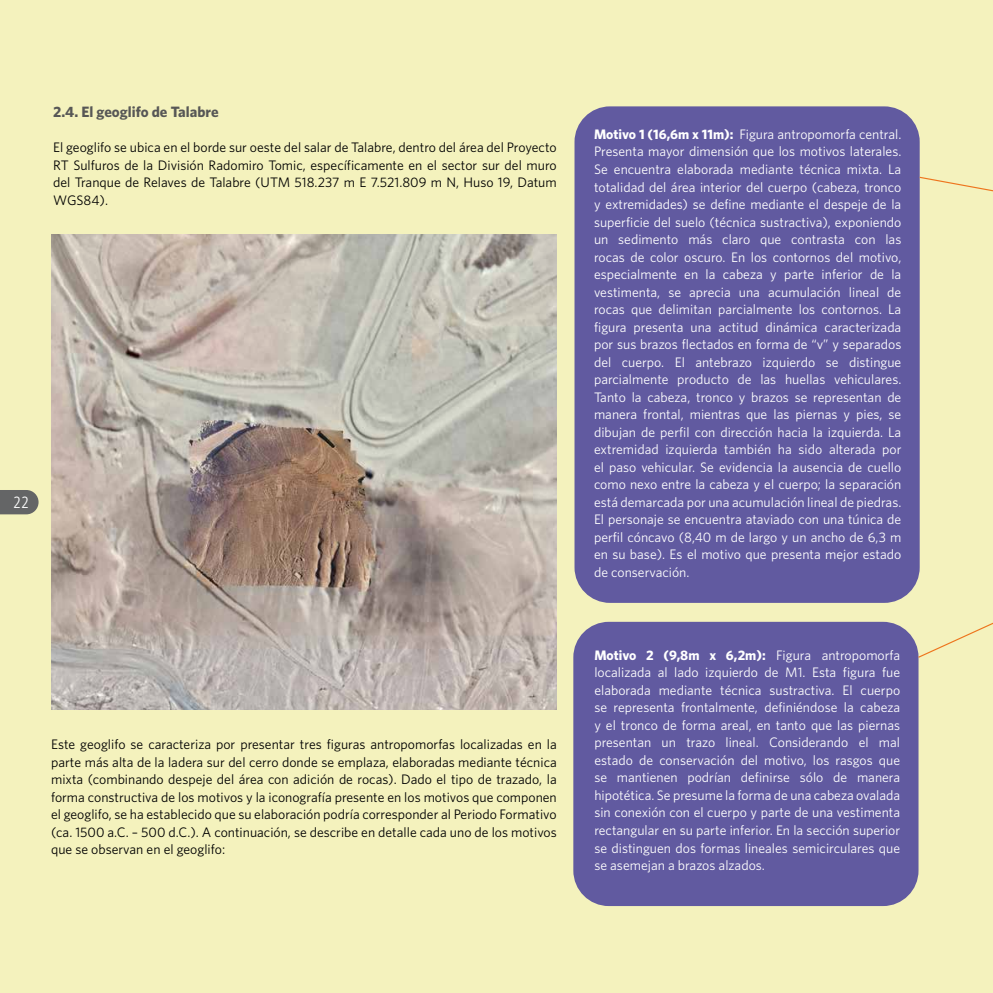
<style>
.page{position:relative;width:993px;height:993px;background:#fff}
.page>*{position:absolute;margin:0;border:0;box-sizing:border-box;transform-origin:0 0}
.t1{font:300 condensed 16.25px "Frutiger LT Std";color:#fff}
.t2{font:700 15px "Whitney";color:#575756}
.t3{font:13.75px/17.5px "Whitney";color:#fff;text-align:justify}
.t4{font:13.75px/17.5px "Whitney";color:#000;text-align:justify}
.s1{font-weight:700}
</style>
<div class="page">
<div style="left:0;top:0;width:992px;height:992px;background:#f4f2bd"></div>
<div style="left:574px;top:106px;width:345px;height:496px;background:#615aa0;border-radius:35px"></div>
<div style="left:573px;top:621px;width:345px;height:284px;background:#615aa0;border-radius:35px"></div>
<svg style="left:919px;top:176px;width:73px;height:113px"></svg>
<svg style="left:916px;top:322px;width:76px;height:336px"></svg>
<img style="left:51px;top:234px;width:505px;height:475px">
<svg style="left:0;top:490px;width:39px;height:24px"></svg>
<p class="t2" style="left:53px;top:103px;width:167px">2.4. El geoglifo de Talabre</p>
<p class="t4" style="left:53px;top:138px;width:505px">El geoglifo se ubica en el borde sur oeste del salar de Talabre, dentro del área del Proyecto RT Sulfuros de la División Radomiro Tomic, específicamente en el sector sur del muro del Tranque de Relaves de Talabre (UTM 518.237 m E 7.521.809 m N, Huso 19, Datum WGS84).</p>
<p class="t1" style="left:13px;top:493px;width:17px">22</p>
<p class="t4" style="left:51px;top:735px;width:507px">Este geoglifo se caracteriza por presentar tres figuras antropomorfas localizadas en la parte más alta de la ladera sur del cerro donde se emplaza, elaboradas mediante técnica mixta (combinando despeje del área con adición de rocas). Dado el tipo de trazado, la forma constructiva de los motivos y la iconografía presente en los motivos que componen el geoglifo, se ha establecido que su elaboración podría corresponder al Periodo Formativo (ca. 1500 a.C. – 500 d.C.). A continuación, se describe en detalle cada uno de los motivos que se observan en el geoglifo:</p>
<p class="t3" style="left:594px;top:125px;width:309px"><span class="s1">Motivo 1 (16,6m x 11m):</span> Figura antropomorfa central.<br>Presenta mayor dimensión que los motivos laterales.<br>Se encuentra elaborada mediante técnica mixta. La totalidad del área interior del cuerpo (cabeza, tronco y extremidades) se define mediante el despeje de la superficie del suelo (técnica sustractiva), exponiendo un sedimento más claro que contrasta con las rocas de color oscuro. En los contornos del motivo, especialmente en la cabeza y parte inferior de la vestimenta, se aprecia una acumulación lineal de rocas que delimitan parcialmente los contornos. La figura presenta una actitud dinámica caracterizada por sus brazos flectados en forma de “v” y separados del cuerpo. El antebrazo izquierdo se distingue parcialmente producto de las huellas vehiculares.<br>Tanto la cabeza, tronco y brazos se representan de manera frontal, mientras que las piernas y pies, se dibujan de perfil con dirección hacia la izquierda. La extremidad izquierda también ha sido alterada por el paso vehicular. Se evidencia la ausencia de cuello como nexo entre la cabeza y el cuerpo; la separación está demarcada por una acumulación lineal de piedras.<br>El personaje se encuentra ataviado con una túnica de perfil cóncavo (8,40 m de largo y un ancho de 6,3 m en su base). Es el motivo que presenta mejor estado de conservación.</p>
<p class="t3" style="left:594px;top:645px;width:307px"><span class="s1">Motivo 2 (9,8m x 6,2m):</span> Figura antropomorfa localizada al lado izquierdo de M1. Esta figura fue elaborada mediante técnica sustractiva. El cuerpo se representa frontalmente, definiéndose la cabeza y el tronco de forma areal, en tanto que las piernas presentan un trazo lineal. Considerando el mal estado de conservación del motivo, los rasgos que se mantienen podrían definirse sólo de manera hipotética. Se presume la forma de una cabeza ovalada sin conexión con el cuerpo y parte de una vestimenta rectangular en su parte inferior. En la sección superior se distinguen dos formas lineales semicirculares que se asemejan a brazos alzados.</p>
</div>
